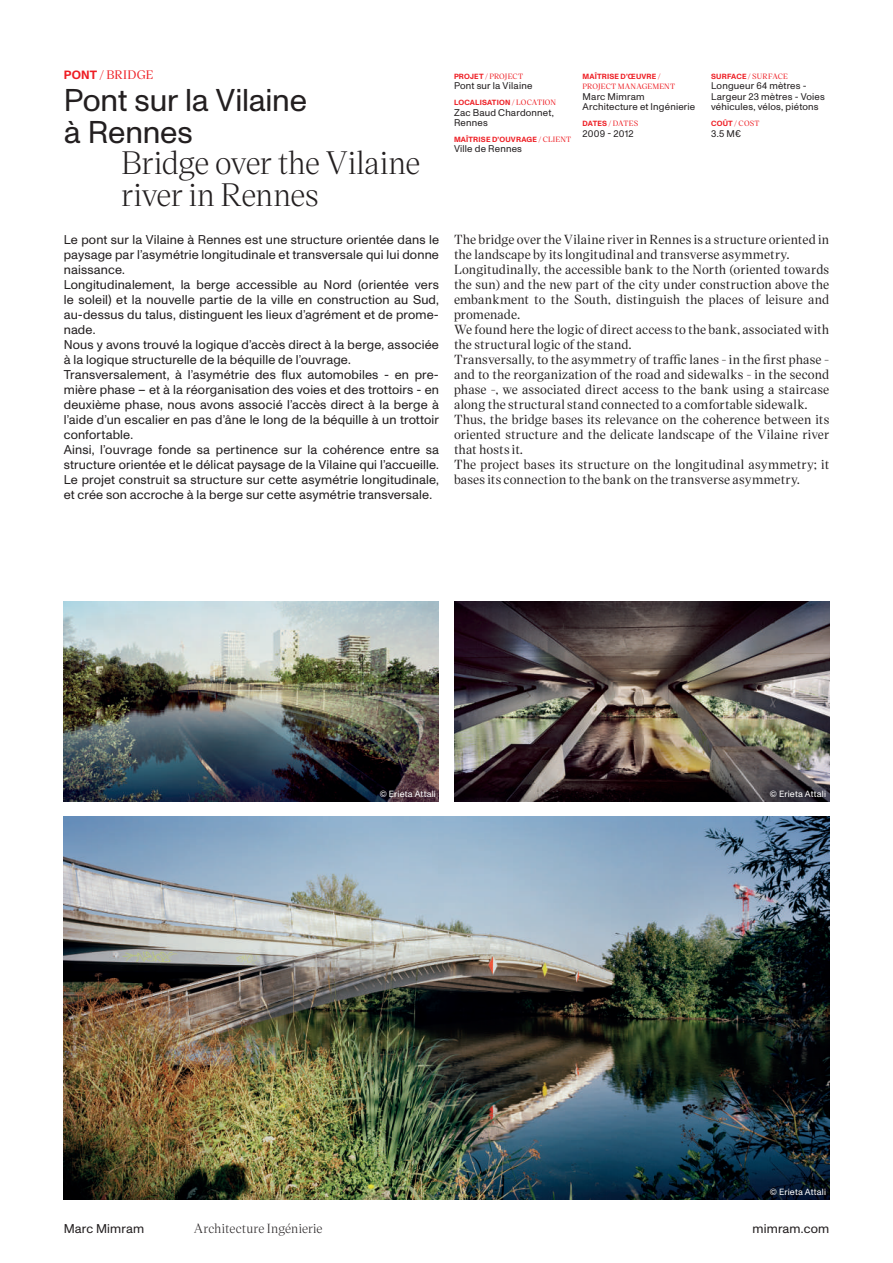
<style>
.page{position:relative;width:893px;height:1263px;background:#fff}
.page>*{position:absolute;margin:0;border:0;box-sizing:border-box;transform-origin:0 0}
.t1{font:31.5px/31.5px "Victor Serif 40";letter-spacing:-.02em;color:#231f20}
.t2{font:31.5px/31.5px "ABC Monument Grotesk";letter-spacing:-.005em;color:#231f20}
.t3{font:12.75px/15px "ABC Monument Grotesk";letter-spacing:.01em;color:#231f20}
.t4{font:500 12.75px/15px "Victor Serif 50";letter-spacing:.01em;color:#231f20}
.t5{font:12.75px "Victor Serif 40";color:#231f20}
.t6{font:500 12px "Victor Serif 50";letter-spacing:.02em;color:#ee1d23}
.t7{font:9.75px/10.5px "ABC Monument Grotesk";letter-spacing:.02em;color:#231f20}
.t8{font:9px "ABC Monument Grotesk";letter-spacing:.025em;color:#fff}
.t9{font:500 7.5px "Victor Serif 50";letter-spacing:.02em;color:#ee1d23}
.t10{font:700 7.5px "ABC Monument Grotesk";letter-spacing:.025em;color:#ee1d23}
.s1{font-family:"ABC Monument Grotesk";font-weight:700}
.s2{font-family:"Victor Serif 50";font-weight:500}
</style>
<div class="page">
<img style="left:64px;top:816px;width:765px;height:383px">
<img style="left:454px;top:601px;width:375px;height:201px">
<img style="left:64px;top:601px;width:375px;height:201px">
<p class="t6" style="left:64px;top:66px;width:91px"><span class="s1">PONT</span> / BRIDGE</p>
<h1 class="t2" style="left:64px;top:85px;width:245px">Pont sur la Vilaine à Rennes</h1>
<h1 class="t1" style="left:121px;top:146px;width:301px">Bridge over the Vilaine river in Rennes</h1>
<p class="t3" style="left:64px;top:232px;width:377px">Le pont sur la Vilaine à Rennes est une structure orientée dans le paysage par l’asymétrie longitudinale et transversale qui lui donne naissance.<br>Longitudinalement, la berge accessible au Nord (orientée vers le soleil) et la nouvelle partie de la ville en construction au Sud, au-dessus du talus, distinguent les lieux d’agrément et de prome&shy;nade.<br>Nous y avons trouvé la logique d’accès direct à la berge, associée à la logique structurelle de la béquille de l’ouvrage.<br>Transversalement, à l’asymétrie des flux automobiles - en pre&shy;mière phase – et à la réorganisation des voies et des trottoirs - en deuxième phase, nous avons associé l’accès direct à la berge à l’aide d’un escalier en pas d’âne le long de la béquille à un trottoir confortable.<br>Ainsi, l’ouvrage fonde sa pertinence sur la cohérence entre sa structure orientée et le délicat paysage de la Vilaine qui l’accueille.<br>Le projet construit sa structure sur cette asymétrie longitudinale, et crée son accroche à la berge sur cette asymétrie transversale.</p>
<p class="t9" style="left:454px;top:71px;width:71px"><span class="s1">PROJET</span> / PROJECT</p>
<p class="t7" style="left:454px;top:81px;width:80px">Pont sur la Vilaine</p>
<p class="t10" style="left:454px;top:98px;width:104px">LOCALISATION <span class="s2">/ LOCATION</span></p>
<p class="t7" style="left:454px;top:107px;width:101px">Zac Baud Chardonnet,<br>Rennes</p>
<p class="t10" style="left:454px;top:135px;width:119px">MAÎTRISE D’OUVRAGE <span class="s2">/ CLIENT</span></p>
<p class="t7" style="left:454px;top:144px;width:69px">Ville de Rennes</p>
<p class="t10" style="left:583px;top:72px;width:80px">MAÎTRISE D’ŒUVRE <span class="s2">/</span></p>
<p class="t9" style="left:583px;top:81px;width:94px">PROJECT MANAGEMENT</p>
<p class="t7" style="left:583px;top:91px;width:114px">Marc Mimram<br>Architecture et Ingénierie</p>
<p class="t9" style="left:583px;top:118px;width:57px"><span class="s1">DATES</span> / DATES</p>
<p class="t7" style="left:583px;top:128px;width:53px">2009 - 2012</p>
<p class="t9" style="left:711px;top:71px;width:78px"><span class="s1">SURFACE</span> / SURFACE</p>
<p class="t7" style="left:711px;top:81px;width:115px">Longueur 64 mètres -<br>Largeur 23 mètres - Voies véhicules, vélos, piétons</p>
<p class="t9" style="left:711px;top:118px;width:50px"><span class="s1">COÛT</span> / COST</p>
<p class="t7" style="left:711px;top:128px;width:31px">3.5 M€</p>
<p class="t4" style="left:454px;top:231px;width:377px">The bridge over the Vilaine river in Rennes is a structure oriented in the landscape by its longitudinal and transverse asymmetry.<br>Longitudinally, the accessible bank to the North (oriented towards the sun) and the new part of the city under construction above the embankment to the South, distinguish the places of leisure and promenade.<br>We found here the logic of direct access to the bank, associated with the structural logic of the stand.<br>Transversally, to the asymmetry of traffic lanes - in the first phase - and to the reorganization of the road and sidewalks - in the second phase -, we associated direct access to the bank using a staircase along the structural stand connected to a comfortable sidewalk.<br>Thus, the bridge bases its relevance on the coherence between its oriented structure and the delicate landscape of the Vilaine river that hosts it.<br>The project bases its structure on the longitudinal asymmetry; it bases its connection to the bank on the transverse asymmetry.</p>
<p class="t8" style="left:380px;top:789px;width:58px">© Erieta Attali</p>
<p class="t8" style="left:770px;top:789px;width:58px">© Erieta Attali</p>
<p class="t8" style="left:770px;top:1187px;width:58px">© Erieta Attali</p>
<p class="t3" style="left:64px;top:1221px;width:82px">Marc Mimram</p>
<p class="t5" style="left:194px;top:1220px;width:130px">Architecture Ingénierie</p>
<p class="t3" style="left:753px;top:1221px;width:78px">mimram.com</p>
</div>
